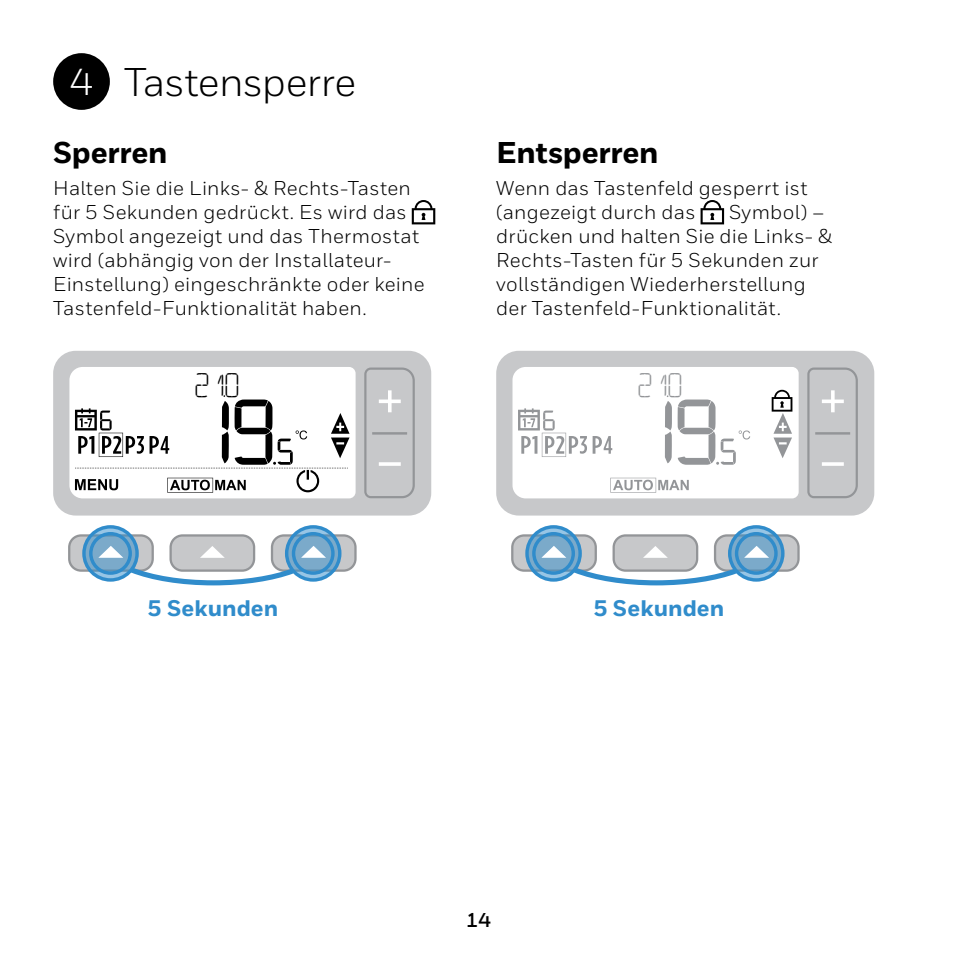
<style>
.page{position:relative;width:957px;height:957px;background:#fff}
.page>*{position:absolute;margin:0;border:0;box-sizing:border-box;transform-origin:0 0}
.t1{font:40px "Honeywell Sans";letter-spacing:-.015em;color:#000}
.t2{font:800 30px "Honeywell Sans";letter-spacing:-.01em;color:#000}
.t3{font:29px "Honeywell Lo T";color:#000}
.t4{font:29px "Honeywell Lo T";color:#939598}
.t5{font:800 22.5px "Honeywell Sans";color:#308ccb}
.t6{font:20px/24px "Honeywell Sans";letter-spacing:.015em;color:#000}
.t7{font:700 20px "Honeywell Sans";color:#000}
.s1{font-size:37.5px;color:#fff}
</style>
<div class="page">
<svg style="left:496px;top:351px;width:378px;height:164px"></svg>
<svg style="left:807px;top:367px;width:51px;height:131px;background:#c2c3c5"></svg>
<svg style="left:610px;top:478px;width:79px;height:14px"></svg>
<svg style="left:771px;top:390px;width:21px;height:68px"></svg>
<svg style="left:518px;top:408px;width:94px;height:49px"></svg>
<svg style="left:663px;top:395px;width:87px;height:70px"></svg>
<div style="left:512px;top:535px;width:84px;height:35px;background:#c7c8ca;border-radius:12px"></div>
<div style="left:511px;top:534px;width:86px;height:38px;border:2px solid #939598;border-radius:12px"></div>
<div style="left:613px;top:535px;width:84px;height:35px;background:#c7c8ca;border-radius:12px"></div>
<div style="left:612px;top:534px;width:86px;height:38px;border:2px solid #939598;border-radius:12px"></div>
<div style="left:715px;top:535px;width:83px;height:35px;background:#c7c8ca;border-radius:12px"></div>
<div style="left:714px;top:534px;width:85px;height:38px;border:2px solid #939598;border-radius:12px"></div>
<svg style="left:526px;top:527px;width:54px;height:53px"></svg>
<div style="left:525px;top:525px;width:57px;height:56px;border:3px solid #308ccb;border-radius:50%"></div>
<div style="left:532px;top:532px;width:43px;height:43px;border:3px solid #308ccb;border-radius:50%"></div>
<svg style="left:729px;top:527px;width:54px;height:53px"></svg>
<div style="left:728px;top:525px;width:56px;height:56px;border:3px solid #308ccb;border-radius:50%"></div>
<div style="left:735px;top:532px;width:42px;height:43px;border:3px solid #308ccb;border-radius:50%"></div>
<svg style="left:541px;top:546px;width:228px;height:40px"></svg>
<svg style="left:53px;top:351px;width:378px;height:164px;fill:#c7c8ca"></svg>
<svg style="left:364px;top:367px;width:51px;height:131px;background:#c2c3c5"></svg>
<svg style="left:75px;top:395px;width:274px;height:97px"></svg>
<div style="left:69px;top:535px;width:84px;height:35px;background:#c7c8ca;border-radius:12px"></div>
<div style="left:68px;top:534px;width:86px;height:38px;border:2px solid #939598;border-radius:12px"></div>
<div style="left:171px;top:535px;width:83px;height:35px;background:#c7c8ca;border-radius:12px"></div>
<div style="left:169px;top:534px;width:86px;height:38px;border:2px solid #939598;border-radius:12px"></div>
<div style="left:272px;top:535px;width:83px;height:35px;background:#c7c8ca;border-radius:12px"></div>
<div style="left:271px;top:534px;width:86px;height:38px;border:2px solid #939598;border-radius:12px"></div>
<svg style="left:84px;top:527px;width:53px;height:53px"></svg>
<div style="left:82px;top:525px;width:57px;height:56px;border:3px solid #308ccb;border-radius:50%"></div>
<div style="left:89px;top:532px;width:43px;height:43px;border:3px solid #308ccb;border-radius:50%"></div>
<svg style="left:286px;top:527px;width:54px;height:53px"></svg>
<div style="left:285px;top:525px;width:56px;height:56px;border:3px solid #308ccb;border-radius:50%"></div>
<div style="left:292px;top:532px;width:43px;height:43px;border:3px solid #308ccb;border-radius:50%"></div>
<svg style="left:98px;top:546px;width:228px;height:40px"></svg>
<div style="left:53px;top:53px;width:57px;height:57px;background:#000;border-radius:50%"></div>
<svg style="left:412px;top:200px;width:23px;height:24px"></svg>
<svg style="left:700px;top:200px;width:24px;height:24px"></svg>
<h1 class="t1" style="left:70px;top:59px;width:288px"><span class="s1">4</span> Tastensperre</h1>
<h2 class="t2" style="left:53px;top:135px;width:116px">Sperren</h2>
<p class="t6" style="left:53px;top:176px;width:373px">Halten Sie die Links- &amp; Rechts-Tasten für 5 Sekunden gedrückt. Es wird das Symbol angezeigt und das Thermostat wird (abhängig von der Installateur-Einstellung) eingeschränkte oder keine Tastenfeld-Funktionalität haben.</p>
<h2 class="t2" style="left:496px;top:135px;width:164px">Entsperren</h2>
<p class="t6" style="left:496px;top:176px;width:313px">Wenn das Tastenfeld gesperrt ist (angezeigt durch das</p>
<p class="t6" style="left:496px;top:200px;width:337px;text-indent:233px">Symbol) – drücken und halten Sie die Links- &amp;<br>Rechts-Tasten für 5 Sekunden zur vollständigen Wiederherstellung der Tastenfeld-Funktionalität.</p>
<h3 class="t3" style="left:196px;top:371px;width:49px">210</h3>
<h3 class="t4" style="left:638px;top:371px;width:49px">210</h3>
<p class="t5" style="left:148px;top:595px;width:132px">5 Sekunden</p>
<p class="t5" style="left:593px;top:595px;width:132px">5 Sekunden</p>
<p class="t7" style="left:466px;top:907px;width:26px">14</p>
</div>
